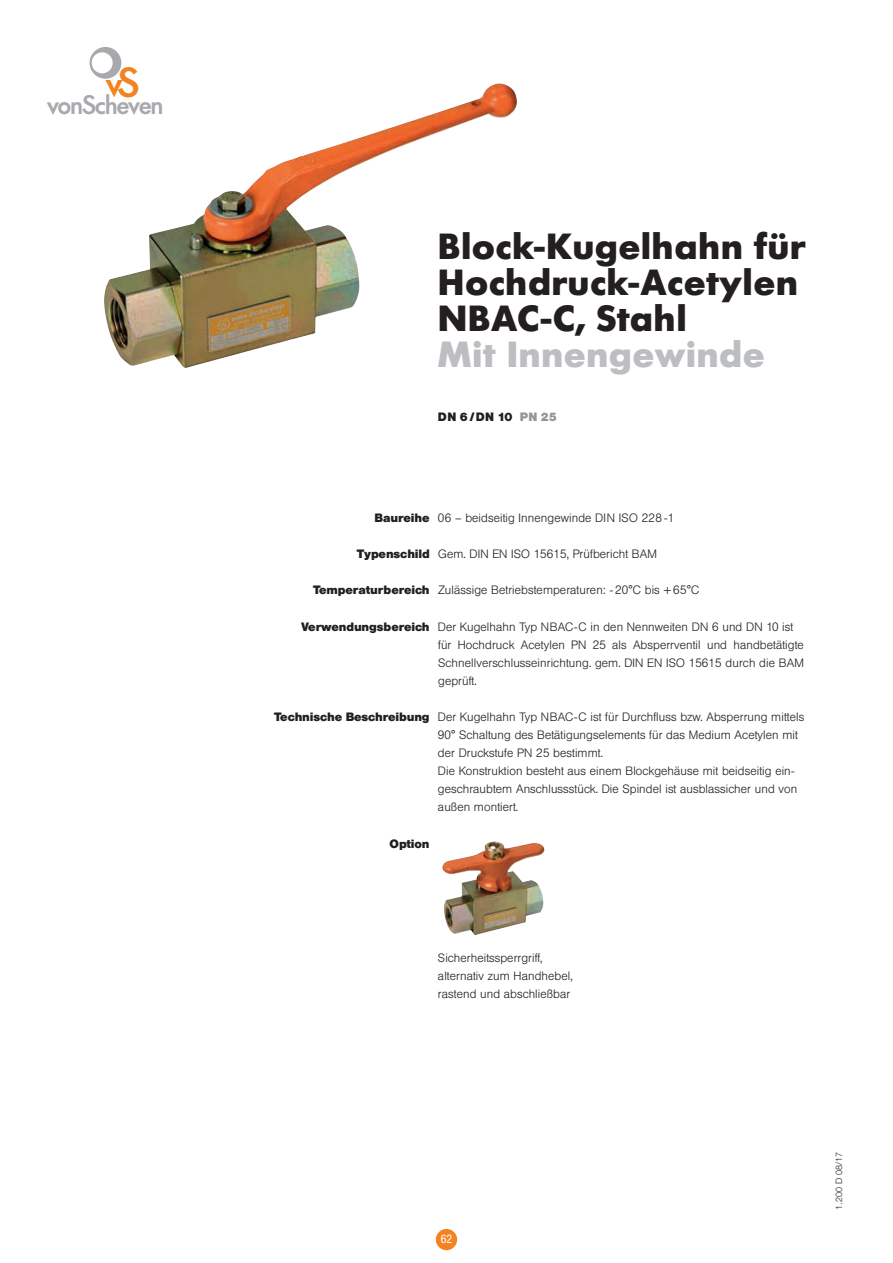
<style>
.page{position:relative;width:893px;height:1263px;background:#fff}
.page>*{position:absolute;margin:0;border:0;box-sizing:border-box;transform-origin:0 0}
.t1{font:500 36.6px "Futura BQ";color:#f58220}
.t2{font:700 36px/36px "Futura BQ";letter-spacing:.01em;color:#231f20}
.t3{font:700 36px "Futura BQ";letter-spacing:.01em;color:#bdbec1}
.t4{font:500 26.55px "Futura BQ";letter-spacing:-.05em;color:#a8a9ad}
.t5{font:300 12px/18px "Helvetica BQ";letter-spacing:.01em;color:#231f20}
.t6{font:700 12px "Helvetica BQ";letter-spacing:.01em;color:#231f20}
.t7{font:condensed 12px "Helvetica Neue";color:#fff}
.t8{font:300 9px "Helvetica Neue";letter-spacing:.01em;color:#231f20}
.s1{font-size:41.7px}
.s2{color:#939598}
.s3{font-weight:700}
</style>
<div class="page">
<img style="left:442px;top:842px;width:102px;height:93px">
<img style="left:104px;top:84px;width:413px;height:284px">
<div style="left:436px;top:1229px;width:21px;height:21px;background:#f58220;border-radius:50%"></div>
<svg style="left:90px;top:47px;width:31px;height:32px"></svg>
<h1 class="t1" style="left:105px;top:60px;width:36px">v<span class="s1">S</span></h1>
<h3 class="t4" style="left:47px;top:88px;width:118px">vonScheven</h3>
<h2 class="t2" style="left:438px;top:228px;width:369px">Block-Kugelhahn für<br>Hochdruck-Acetylen<br>NBAC-C, Stahl</h2>
<h2 class="t3" style="left:438px;top:330px;width:328px">Mit Innengewinde</h2>
<p class="t6" style="left:438px;top:412px;width:120px">DN 6/DN 10 <span class="s2">PN 25</span></p>
<p class="t5" style="left:375px;top:510px;width:301px"><span class="s3">Baureihe</span> 06 – beidseitig Innengewinde DIN ISO 228 -1</p>
<p class="t5" style="left:357px;top:545px;width:302px"><span class="s3">Typenschild</span> Gem. DIN EN ISO 15615, Prüfbericht BAM</p>
<p class="t5" style="left:313px;top:582px;width:388px"><span class="s3">Temperaturbereich</span> Zulässige Betriebstemperaturen: -20°C bis +65°C</p>
<p class="t5" style="left:438px;top:618px;width:367px">Der Kugelhahn Typ NBAC-C in den Nennweiten DN 6 und DN 10 ist für Hochdruck Acetylen PN 25 als Absperrventil und handbetätigte Schnellverschlusseinrichtung. gem. DIN EN ISO 15615 durch die BAM geprüft.</p>
<p class="t6" style="left:301px;top:623px;width:130px">Verwendungsbereich</p>
<p class="t6" style="left:274px;top:713px;width:157px">Technische Beschreibung</p>
<p class="t5" style="left:438px;top:709px;width:368px">Der Kugelhahn Typ NBAC-C ist für Durchfluss bzw. Absperrung mittels 90° Schaltung des Betätigungselements für das Medium Acetylen mit der Druckstufe PN 25 bestimmt.<br>Die Konstruktion besteht aus einem Blockgehäuse mit beidseitig ein&shy;geschraubtem Anschlussstück. Die Spindel ist ausblassicher und von außen montiert.</p>
<p class="t6" style="left:390px;top:839px;width:41px">Option</p>
<p class="t5" style="left:438px;top:950px;width:136px">Sicherheitssperrgriff, alternativ zum Handhebel, rastend und abschließbar</p>
<p class="t7" style="left:441px;top:1232px;width:13px">62</p>
<p class="t8" style="left:836px;top:1210px;width:59px;rotate:-90deg">1.200 D 08/17</p>
</div>
